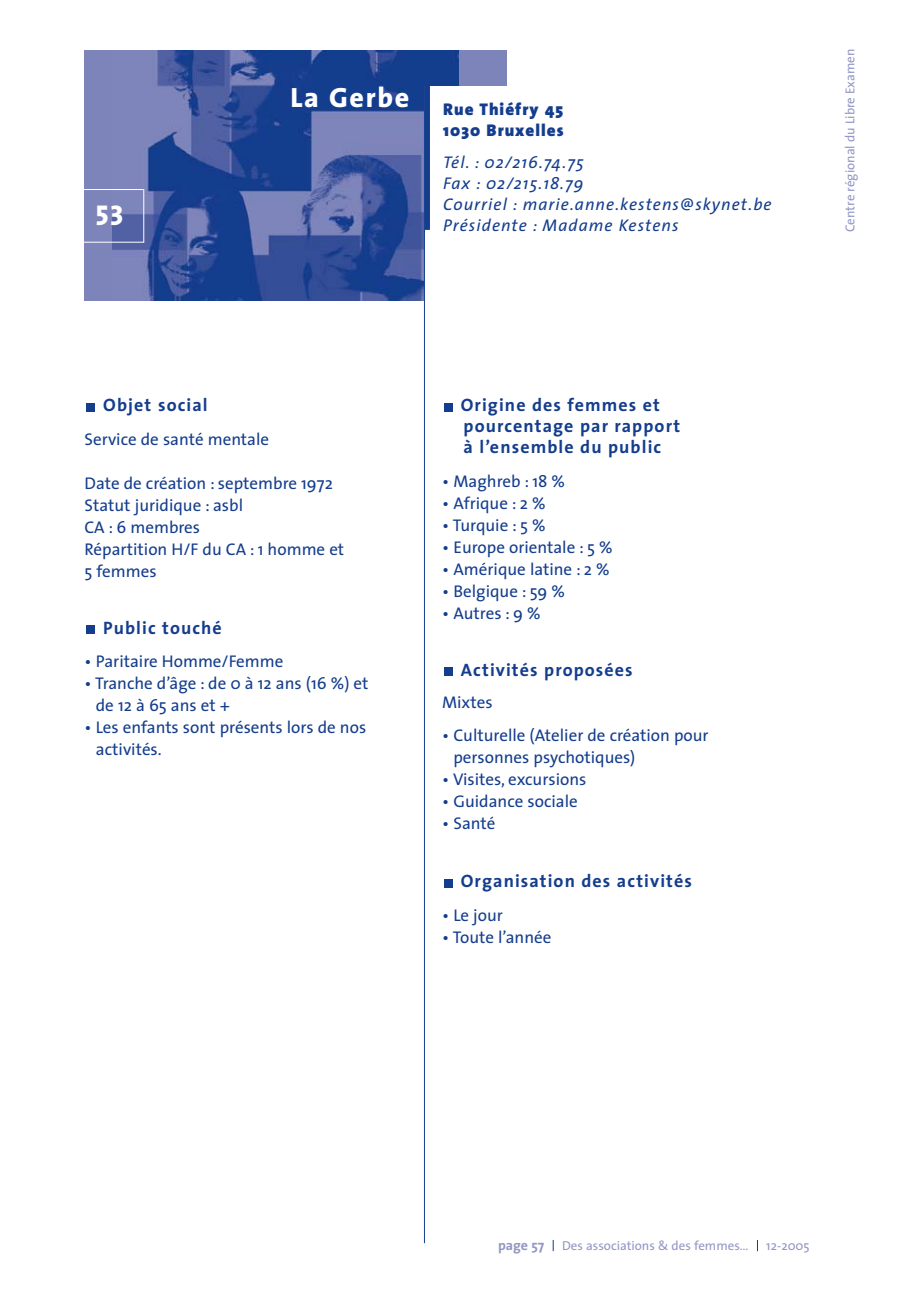
<style>
.page{position:relative;width:908px;height:1304px;background:#fff}
.page>*{position:absolute;margin:0;border:0;box-sizing:border-box;transform-origin:0 0}
.t1{font:800 28px "The Sans";color:#fff}
.t2{font:700 18px/21px "The Sans";letter-spacing:.06em;color:#143d8d}
.t3{font:17px/22px "The Sans";color:#143d8d}
.t4{font:italic 17px/21px "The Sans";letter-spacing:.06em;color:#143d8d}
.t5{font:900 17px/21px "The Sans";letter-spacing:.06em;color:#143d8d;text-align:right}
.t6{font:700 14px "The Sans";color:#9297c5}
.t7{font:13px "The Sans";color:#9297c5}
</style>
<div class="page">
<div style="left:84px;top:50px;width:423px;height:250px;background:#7d84ba"></div>
<img style="left:113px;top:50px;width:345px;height:250px">
<div style="left:444px;top:879px;width:8px;height:8px;background:#143d8d"></div>
<div style="left:444px;top:667px;width:8px;height:9px;background:#143d8d"></div>
<div style="left:444px;top:403px;width:8px;height:8px;background:#143d8d"></div>
<div style="left:86px;top:625px;width:9px;height:9px;background:#143d8d"></div>
<div style="left:86px;top:403px;width:9px;height:8px;background:#143d8d"></div>
<div style="left:424px;top:86px;width:463px;height:226px;background:#fff"></div>
<div style="left:425px;top:86px;width:5px;height:144px;background:#143d8d"></div>
<hr style="left:424px;top:86px;width:1px;height:1157px;background:#143d8d">
<div style="left:63px;top:189px;width:81px;height:54px;border:1px solid #fff"></div>
<h1 class="t1" style="left:96px;top:200px;width:29px">53</h1>
<p class="t5" style="left:290px;top:100px;width:274px"><sup>La</sup> <sup>Gerbe</sup> Rue Thiéfry 45<br>1030 Bruxelles</p>
<p class="t4" style="left:443px;top:154px;width:330px">Tél. : 02/216.74.75<br>Fax : 02/215.18.79<br>Courriel : marie.anne.kestens@skynet.be<br>Présidente : Madame Kestens</p>
<p class="t2" style="left:103px;top:396px;width:106px">Objet social</p>
<p class="t3" style="left:84px;top:430px;width:186px">Service de santé mentale</p>
<p class="t3" style="left:84px;top:474px;width:261px">Date de création : septembre 1972<br>Statut juridique : asbl<br>CA : 6 membres<br>Répartition H/F du CA : 1 homme et<br>5 femmes</p>
<p class="t2" style="left:103px;top:619px;width:120px">Public touché</p>
<p class="t3" style="left:84px;top:652px;width:200px">• Paritaire Homme/Femme</p>
<p class="t3" style="left:96px;top:674px;width:274px;text-indent:-11px">• Tranche d’âge : de 0 à 12 ans (16 %) et de 12 à 65 ans et +</p>
<p class="t3" style="left:96px;top:718px;width:272px;text-indent:-11px">• Les enfants sont présents lors de nos activités.</p>
<p class="t2" style="left:460px;top:396px;width:221px">Origine des femmes et pourcentage par rapport à l’ensemble du public</p>
<p class="t3" style="left:442px;top:472px;width:124px">• Maghreb : 18 %</p>
<p class="t3" style="left:442px;top:494px;width:105px">• Afrique : 2 %</p>
<p class="t3" style="left:442px;top:516px;width:105px">• Turquie : 5 %</p>
<p class="t3" style="left:442px;top:538px;width:172px">• Europe orientale : 5 %</p>
<p class="t3" style="left:442px;top:560px;width:169px">• Amérique latine : 2 %</p>
<p class="t3" style="left:442px;top:582px;width:124px">• Belgique : 59 %</p>
<p class="t3" style="left:442px;top:604px;width:100px">• Autres : 9 %</p>
<p class="t2" style="left:460px;top:661px;width:173px">Activités proposées</p>
<p class="t3" style="left:442px;top:693px;width:52px">Mixtes</p>
<p class="t3" style="left:453px;top:726px;width:257px;text-indent:-11px">• Culturelle (Atelier de création pour personnes psychotiques)</p>
<p class="t3" style="left:442px;top:770px;width:146px">• Visites, excursions</p>
<p class="t3" style="left:442px;top:792px;width:137px">• Guidance sociale</p>
<p class="t3" style="left:442px;top:814px;width:55px">• Santé</p>
<p class="t2" style="left:460px;top:872px;width:232px">Organisation des activités</p>
<p class="t3" style="left:442px;top:906px;width:62px">• Le jour</p>
<p class="t3" style="left:442px;top:928px;width:111px">• Toute l’année</p>
<p class="t7" style="left:844px;top:232px;width:185px;rotate:-90deg">Centre régional du Libre Examen</p>
<p class="t6" style="left:498px;top:1240px;width:48px">page 57</p>
<p class="t7" style="left:561px;top:1241px;width:188px">Des associations &amp; des femmes…</p>
<p class="t7" style="left:766px;top:1241px;width:45px">12-2005</p>
</div>
